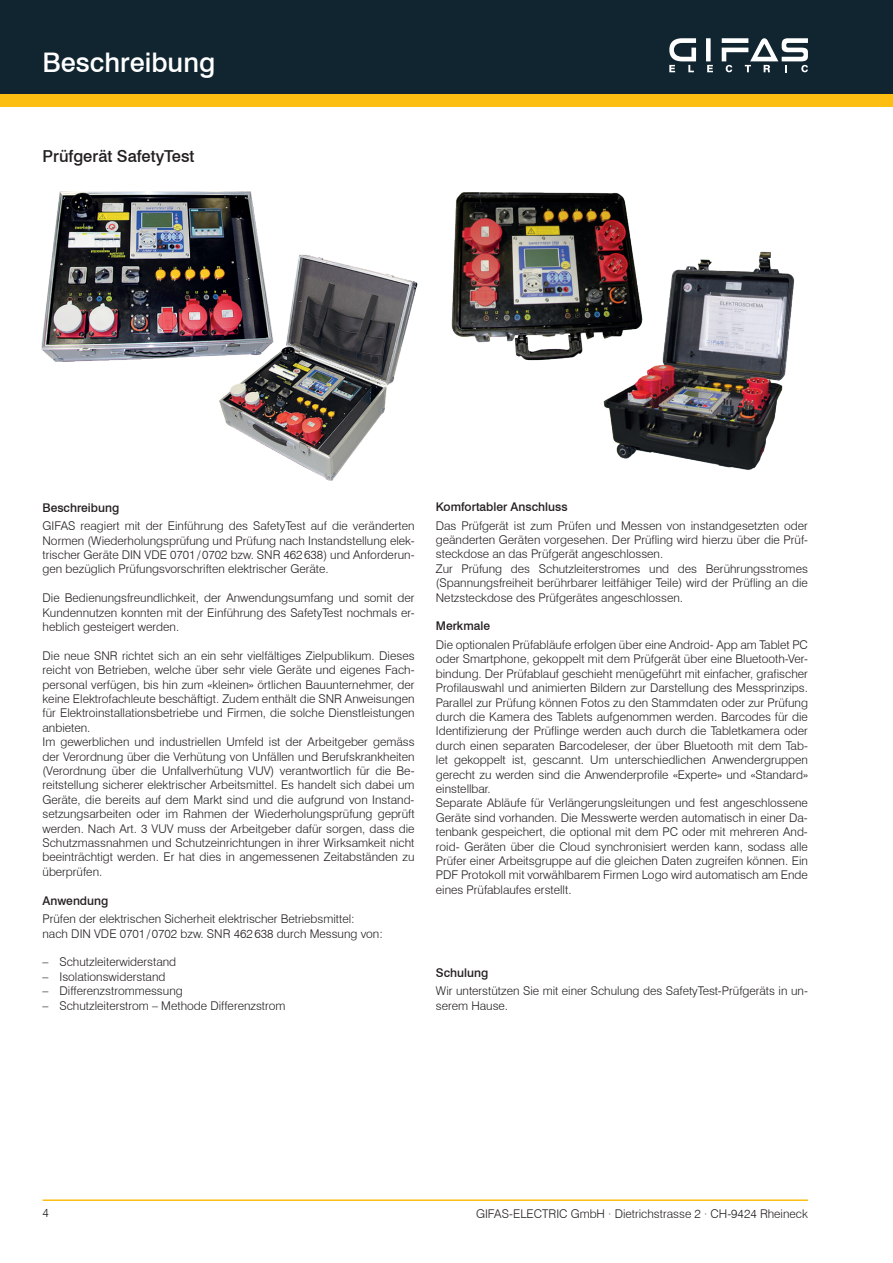
<style>
.page{position:relative;width:893px;height:1263px;background:#fff}
.page>*{position:absolute;margin:0;border:0;box-sizing:border-box;transform-origin:0 0}
.t1{font:500 27px "Swiss 721 BT";color:#fff}
.t2{font:500 16.5px "Swiss 721 BT";color:#231f20}
.t3{font:300 12px/14.4px "Swiss 721 BT";color:#231f20}
.t4{font:500 12px "Swiss 721 BT";color:#231f20}
</style>
<div class="page">
<div style="left:0;top:64px;width:893px;height:42px;background:#fdbe12"></div>
<div style="left:0;top:0;width:893px;height:94px;background:#112530"></div>
<hr style="left:43px;top:1199px;width:765px;height:2px;background:#fdbe12">
<div style="left:706px;top:38px;width:5px;height:23px;background:#fff"></div>
<svg style="left:669px;top:38px;width:27px;height:34px"></svg>
<svg style="left:707px;top:65px;width:6px;height:7px"></svg>
<svg style="left:722px;top:38px;width:86px;height:34px"></svg>
<img style="left:219px;top:254px;width:196px;height:227px">
<img style="left:41px;top:191px;width:252px;height:191px">
<img style="left:603px;top:251px;width:192px;height:219px">
<img style="left:415px;top:192px;width:269px;height:192px">
<h1 class="t1" style="left:43px;top:46px;width:174px">Beschreibung</h1>
<h2 class="t2" style="left:43px;top:146px;width:153px">Prüfgerät SafetyTest</h2>
<p class="t4" style="left:43px;top:500px;width:78px">Beschreibung</p>
<p class="t3" style="left:43px;top:519px;width:374px;text-align:justify">GIFAS reagiert mit der Einführung des SafetyTest auf die veränderten Normen (Wiederholungsprüfung und Prüfung nach Instandstellung elek&shy;trischer Geräte DIN VDE 0701/0702 bzw. SNR 462638) und Anforderun&shy;gen bezüglich Prüfungsvorschriften elektrischer Geräte.</p>
<p class="t3" style="left:43px;top:591px;width:374px;text-align:justify">Die Bedienungsfreundlichkeit, der Anwendungsumfang und somit der Kundennutzen konnten mit der Einführung des SafetyTest nochmals er&shy;heblich gesteigert werden.</p>
<p class="t3" style="left:43px;top:648px;width:374px">Die neue SNR richtet sich an ein sehr vielfältiges Zielpublikum. Dieses reicht von Betrieben, welche über sehr viele Geräte und eigenes Fach&shy;personal verfügen, bis hin zum «kleinen» örtlichen Bauunternehmer, der keine Elektrofachleute beschäftigt. Zudem enthält die SNR Anweisungen für Elektroinstallationsbetriebe und Firmen, die solche Dienstleistungen anbieten.<br>Im gewerblichen und industriellen Umfeld ist der Arbeitgeber gemäss der Verordnung über die Verhütung von Unfällen und Berufskrankheiten (Verordnung über die Unfallverhütung VUV) verantwortlich für die Be&shy;reitstellung sicherer elektrischer Arbeitsmittel. Es handelt sich dabei um Geräte, die bereits auf dem Markt sind und die aufgrund von Instand&shy;setzungsarbeiten oder im Rahmen der Wiederholungsprüfung geprüft werden. Nach Art. 3 VUV muss der Arbeitgeber dafür sorgen, dass die Schutzmassnahmen und Schutzeinrichtungen in ihrer Wirksamkeit nicht beeinträchtigt werden. Er hat dies in angemessenen Zeitabständen zu überprüfen.</p>
<p class="t4" style="left:43px;top:893px;width:67px">Anwendung</p>
<p class="t3" style="left:43px;top:912px;width:342px">Prüfen der elektrischen Sicherheit elektrischer Betriebsmittel: nach DIN VDE 0701/0702 bzw. SNR 462638 durch Messung von:</p>
<p class="t3" style="left:43px;top:955px;width:135px">– Schutzleiterwiderstand</p>
<p class="t3" style="left:43px;top:969px;width:124px">– Isolationswiderstand</p>
<p class="t3" style="left:43px;top:984px;width:142px">– Differenzstrommessung</p>
<p class="t3" style="left:43px;top:998px;width:245px">– Schutzleiterstrom – Methode Differenzstrom</p>
<p class="t4" style="left:436px;top:499px;width:133px">Komfortabler Anschluss</p>
<p class="t3" style="left:436px;top:518px;width:374px">Das Prüfgerät ist zum Prüfen und Messen von instandgesetzten oder geänderten Geräten vorgesehen. Der Prüfling wird hierzu über die Prüf&shy;steckdose an das Prüfgerät angeschlossen.<br>Zur Prüfung des Schutzleiterstromes und des Berührungsstromes (Spannungsfreiheit berührbarer leitfähiger Teile) wird der Prüfling an die Netzsteckdose des Prüfgerätes angeschlossen.</p>
<p class="t4" style="left:436px;top:619px;width:56px">Merkmale</p>
<p class="t3" style="left:436px;top:637px;width:374px">Die optionalen Prüfabläufe erfolgen über eine Android- App am Tablet PC oder Smartphone, gekoppelt mit dem Prüfgerät über eine Bluetooth-Ver&shy;bindung. Der Prüfablauf geschieht menügeführt mit einfacher, grafischer Profilauswahl und animierten Bildern zur Darstellung des Messprinzips.<br>Parallel zur Prüfung können Fotos zu den Stammdaten oder zur Prüfung durch die Kamera des Tablets aufgenommen werden. Barcodes für die Identifizierung der Prüflinge werden auch durch die Tabletkamera oder durch einen separaten Barcodeleser, der über Bluetooth mit dem Tab&shy;let gekoppelt ist, gescannt. Um unterschiedlichen Anwendergruppen gerecht zu werden sind die Anwenderprofile «Experte» und «Standard» einstellbar.<br>Separate Abläufe für Verlängerungsleitungen und fest angeschlossene Geräte sind vorhanden. Die Messwerte werden automatisch in einer Da&shy;tenbank gespeichert, die optional mit dem PC oder mit mehreren And&shy;roid- Geräten über die Cloud synchronisiert werden kann, sodass alle Prüfer einer Arbeitsgruppe auf die gleichen Daten zugreifen können. Ein PDF Protokoll mit vorwählbarem Firmen Logo wird automatisch am Ende eines Prüfablaufes erstellt.</p>
<p class="t4" style="left:436px;top:965px;width:54px">Schulung</p>
<p class="t3" style="left:436px;top:983px;width:374px">Wir unterstützen Sie mit einer Schulung des SafetyTest-Prüfgeräts in un&shy;serem Hause.</p>
<p class="t3" style="left:43px;top:1206px;width:8px">4</p>
<p class="t3" style="left:476px;top:1206px;width:333px">GIFAS-ELECTRIC GmbH · Dietrichstrasse 2 · CH-9424 Rheineck</p>
</div>
